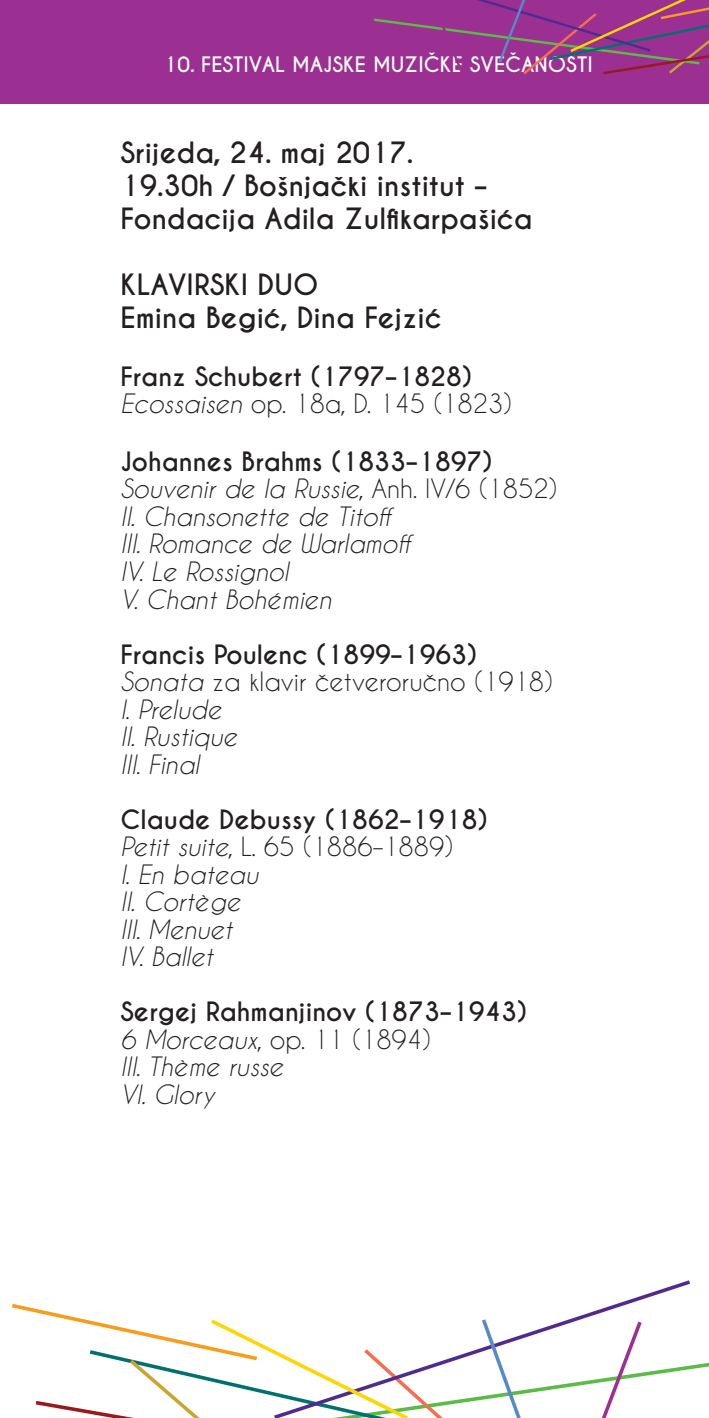
<style>
.page{position:relative;width:709px;height:1418px;background:#fff}
.page>*{position:absolute;margin:0;border:0;box-sizing:border-box;transform-origin:0 0}
.t1{font:700 27.5px/33px "Caviar Dreams";color:#231f20}
.t2{font:italic 25px "Caviar Dreams";color:#231f20}
.t3{font:700 25px "Caviar Dreams";color:#231f20}
.t4{font:25px "Caviar Dreams";color:#231f20}
.t5{font:700 20px "Caviar Dreams";color:#fff}
.s1{font-style:italic}
.s2{font-style:normal}
</style>
<div class="page">
<div style="left:0;top:0;width:709px;height:103px;background:#9c3092"></div>
<svg style="left:374px;top:0;width:335px;height:75px"></svg>
<svg style="left:626px;top:1280px;width:64px;height:21px"></svg>
<svg style="left:12px;top:1301px;width:697px;height:116px"></svg>
<p class="t5" style="left:164px;top:53px;width:430px">10. FESTIVAL MAJSKE MUZIČKE SVEČANOSTI</p>
<p class="t1" style="left:120px;top:137px;width:294px">Srijeda, 24. maj 2017.</p>
<p class="t1" style="left:120px;top:170px;width:413px">19.30h / Bošnjački institut –<br>Fondacija Adila Zulfikarpašića</p>
<p class="t1" style="left:120px;top:269px;width:199px">KLAVIRSKI DUO</p>
<p class="t1" style="left:120px;top:302px;width:322px">Emina Begić, Dina Fejzić</p>
<p class="t3" style="left:120px;top:361px;width:352px">Franz Schubert (1797–1828)</p>
<p class="t4" style="left:120px;top:389px;width:393px"><span class="s1">Ecossaisen</span> op. 18a, D. 145 (1823)</p>
<p class="t3" style="left:120px;top:446px;width:373px">Johannes Brahms (1833–1897)</p>
<p class="t2" style="left:120px;top:474px;width:438px">Souvenir de la Russie<span class="s2">, Anh. IV/6 (1852)</span></p>
<p class="t2" style="left:120px;top:502px;width:275px">II. Chansonette de Titoff</p>
<p class="t2" style="left:120px;top:529px;width:295px">III. Romance de Warlamoff</p>
<p class="t2" style="left:120px;top:557px;width:169px">IV. Le Rossignol</p>
<p class="t2" style="left:120px;top:584px;width:212px">V. Chant Bohémien</p>
<p class="t3" style="left:120px;top:639px;width:358px">Francis Poulenc (1899–1963)</p>
<p class="t4" style="left:120px;top:666px;width:434px"><span class="s1">Sonata</span> za klavir četveroručno (1918)</p>
<p class="t2" style="left:120px;top:694px;width:102px">I. Prelude</p>
<p class="t2" style="left:120px;top:722px;width:118px">II. Rustique</p>
<p class="t2" style="left:120px;top:749px;width:80px">III. Final</p>
<p class="t3" style="left:120px;top:804px;width:368px">Claude Debussy (1862–1918)</p>
<p class="t4" style="left:120px;top:831px;width:334px"><span class="s1">Petit suite</span>, L. 65 (1886–1889)</p>
<p class="t2" style="left:120px;top:859px;width:139px">I. En bateau</p>
<p class="t2" style="left:120px;top:887px;width:121px">II. Cortège</p>
<p class="t2" style="left:120px;top:914px;width:113px">III. Menuet</p>
<p class="t2" style="left:120px;top:942px;width:94px">IV. Ballet</p>
<p class="t3" style="left:120px;top:996px;width:408px">Sergej Rahmanjinov (1873–1943)</p>
<p class="t4" style="left:120px;top:1024px;width:312px"><span class="s1">6 Morceaux</span>, op. 11 (1894)</p>
<p class="t2" style="left:120px;top:1052px;width:164px">III. Thème russe</p>
<p class="t2" style="left:120px;top:1079px;width:96px">VI. Glory</p>
</div>
